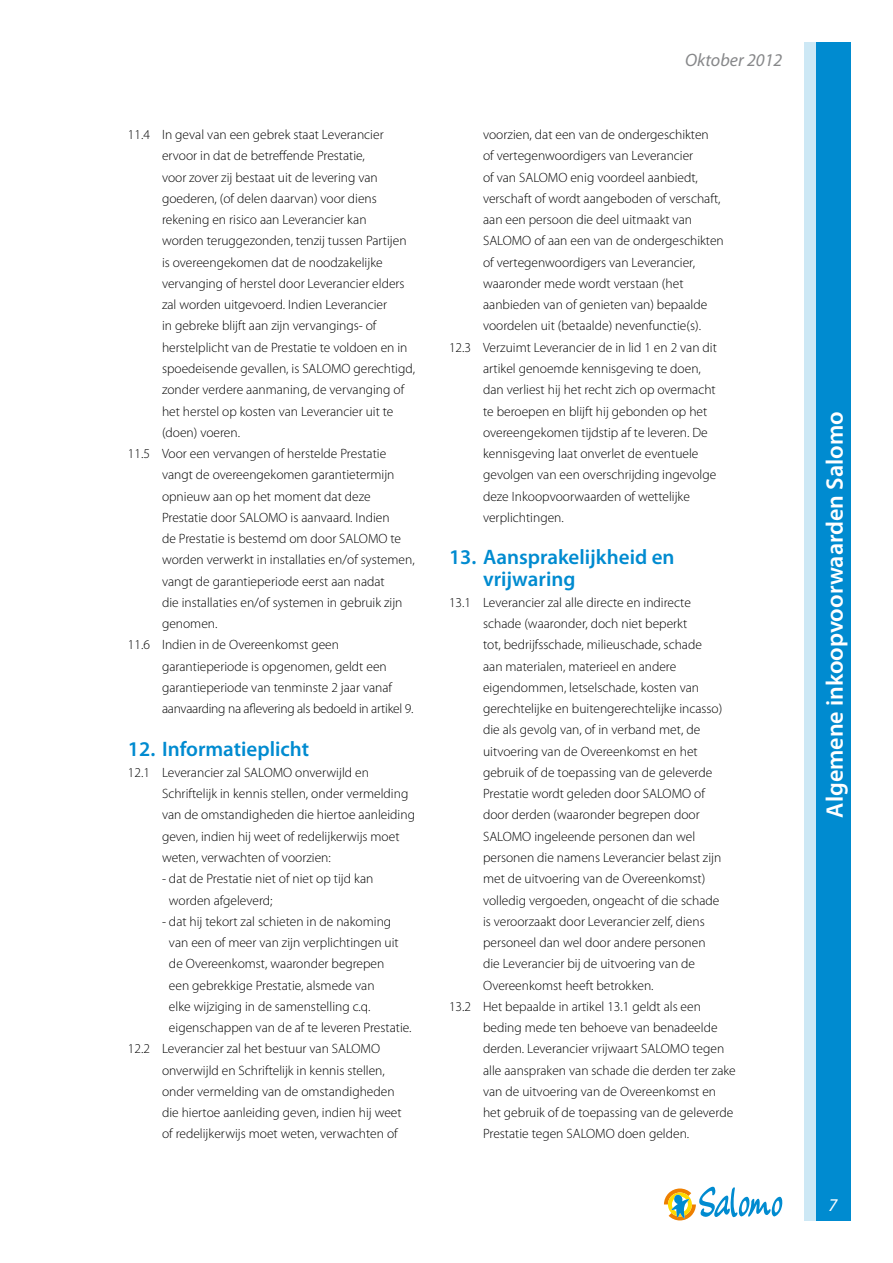
<style>
.page{position:relative;width:893px;height:1263px;background:#fff}
.page>*{position:absolute;margin:0;border:0;box-sizing:border-box;transform-origin:0 0}
.t1{font:600 24px "Myriad Pro";color:#fff}
.t2{font:600 21px/21.3px "Myriad Pro";color:#008bd0}
.t3{font:italic 18px "Myriad Pro";color:#87888a}
.t4{font:italic 18px "Myriad Pro";color:#fff}
.t5{font:300 13.5px/21.3px "Myriad Pro";color:#000}
.t6{font:300 13.5px "Myriad Pro";letter-spacing:-.02em;color:#000}
</style>
<div class="page">
<div style="left:816px;top:43px;width:34px;height:1143px;background:#008bd0"></div>
<div style="left:804px;top:43px;width:12px;height:1143px;background:#cde8f5"></div>
<div style="left:816px;top:1186px;width:34px;height:34px;background:#008bd0"></div>
<div style="left:804px;top:1186px;width:12px;height:34px;background:#cde8f5"></div>
<svg style="left:664px;top:1186px;width:118px;height:34px"></svg>
<p class="t5" style="left:128px;top:124px;width:257px">11.4 In geval van een gebrek staat Leverancier</p>
<p class="t5" style="left:162px;top:145px;width:204px">ervoor in dat de betreffende Prestatie,</p>
<p class="t5" style="left:162px;top:166px;width:217px">voor zover zij bestaat uit de levering van</p>
<p class="t5" style="left:162px;top:188px;width:216px">goederen, (of delen daarvan) voor diens</p>
<p class="t5" style="left:162px;top:209px;width:206px">rekening en risico aan Leverancier kan</p>
<p class="t5" style="left:162px;top:230px;width:246px">worden teruggezonden, tenzij tussen Partijen</p>
<p class="t5" style="left:162px;top:251px;width:222px">is overeengekomen dat de noodzakelijke</p>
<p class="t5" style="left:162px;top:273px;width:244px">vervanging of herstel door Leverancier elders</p>
<p class="t5" style="left:162px;top:294px;width:227px">zal worden uitgevoerd. Indien Leverancier</p>
<p class="t5" style="left:162px;top:315px;width:216px">in gebreke blijft aan zijn vervangings- of</p>
<p class="t5" style="left:162px;top:336px;width:247px">herstelplicht van de Prestatie te voldoen en in</p>
<p class="t5" style="left:162px;top:358px;width:254px">spoedeisende gevallen, is SALOMO gerechtigd,</p>
<p class="t5" style="left:162px;top:379px;width:244px">zonder verdere aanmaning, de vervanging of</p>
<p class="t5" style="left:162px;top:400px;width:233px">het herstel op kosten van Leverancier uit te</p>
<p class="t5" style="left:162px;top:421px;width:80px">(doen) voeren.</p>
<p class="t5" style="left:128px;top:443px;width:260px">11.5 Voor een vervangen of herstelde Prestatie</p>
<p class="t5" style="left:162px;top:464px;width:234px">vangt de overeengekomen garantietermijn</p>
<p class="t5" style="left:162px;top:485px;width:210px">opnieuw aan op het moment dat deze</p>
<p class="t5" style="left:162px;top:506px;width:229px">Prestatie door SALOMO is aanvaard. Indien</p>
<p class="t5" style="left:162px;top:528px;width:241px">de Prestatie is bestemd om door SALOMO te</p>
<p class="t5" style="left:162px;top:549px;width:254px">worden verwerkt in installaties en/of systemen,</p>
<p class="t5" style="left:162px;top:570px;width:224px">vangt de garantieperiode eerst aan nadat</p>
<p class="t5" style="left:162px;top:592px;width:242px">die installaties en/of systemen in gebruik zijn</p>
<p class="t5" style="left:162px;top:613px;width:57px">genomen.</p>
<p class="t5" style="left:128px;top:634px;width:213px">11.6 Indien in de Overeenkomst geen</p>
<p class="t5" style="left:162px;top:655px;width:226px">garantieperiode is opgenomen, geldt een</p>
<p class="t5" style="left:162px;top:677px;width:232px">garantieperiode van tenminste 2 jaar vanaf</p>
<p class="t6" style="left:162px;top:701px;width:253px">aanvaarding na aflevering als bedoeld in artikel 9.</p>
<h2 class="t2" style="left:128px;top:737px;width:183px">12. Informatieplicht</h2>
<p class="t5" style="left:162px;top:762px;width:254px;text-indent:-34px">12.1 Leverancier zal SALOMO onverwijld en Schriftelijk in kennis stellen, onder vermelding van de omstandigheden die hiertoe aanleiding geven, indien hij weet of redelijkerwijs moet weten, verwachten of voorzien:</p>
<p class="t5" style="left:169px;top:868px;width:206px;text-indent:-7px">- dat de Prestatie niet of niet op tijd kan worden afgeleverd;</p>
<p class="t5" style="left:162px;top:910px;width:231px">- dat hij tekort zal schieten in de nakoming</p>
<p class="t5" style="left:169px;top:932px;width:231px">van een of meer van zijn verplichtingen uit</p>
<p class="t5" style="left:169px;top:953px;width:217px">de Overeenkomst, waaronder begrepen</p>
<p class="t5" style="left:169px;top:974px;width:207px">een gebrekkige Prestatie, alsmede van</p>
<p class="t5" style="left:169px;top:995px;width:203px">elke wijziging in de samenstelling c.q.</p>
<p class="t5" style="left:169px;top:1017px;width:244px">eigenschappen van de af te leveren Prestatie.</p>
<p class="t5" style="left:128px;top:1038px;width:254px">12.2 Leverancier zal het bestuur van SALOMO</p>
<p class="t5" style="left:162px;top:1059px;width:224px">onverwijld en Schriftelijk in kennis stellen,</p>
<p class="t5" style="left:162px;top:1080px;width:234px">onder vermelding van de omstandigheden</p>
<p class="t5" style="left:162px;top:1102px;width:241px">die hiertoe aanleiding geven, indien hij weet</p>
<p class="t5" style="left:162px;top:1123px;width:237px">of redelijkerwijs moet weten, verwachten of</p>
<h3 class="t3" style="left:685px;top:49px;width:99px">Oktober 2012</h3>
<p class="t5" style="left:483px;top:124px;width:227px">voorzien, dat een van de ondergeschikten</p>
<p class="t5" style="left:483px;top:145px;width:212px">of vertegenwoordigers van Leverancier</p>
<p class="t5" style="left:483px;top:166px;width:216px">of van SALOMO enig voordeel aanbiedt,</p>
<p class="t5" style="left:483px;top:188px;width:239px">verschaft of wordt aangeboden of verschaft,</p>
<p class="t5" style="left:483px;top:209px;width:211px">aan een persoon die deel uitmaakt van</p>
<p class="t5" style="left:483px;top:230px;width:242px">SALOMO of aan een van de ondergeschikten</p>
<p class="t5" style="left:483px;top:251px;width:213px">of vertegenwoordigers van Leverancier,</p>
<p class="t5" style="left:483px;top:273px;width:202px">waaronder mede wordt verstaan (het</p>
<p class="t5" style="left:483px;top:294px;width:226px">aanbieden van of genieten van) bepaalde</p>
<p class="t5" style="left:483px;top:315px;width:219px">voordelen uit (betaalde) nevenfunctie(s).</p>
<p class="t5" style="left:449px;top:336px;width:269px">12.3 Verzuimt Leverancier de in lid 1 en 2 van dit</p>
<p class="t5" style="left:483px;top:358px;width:219px">artikel genoemde kennisgeving te doen,</p>
<p class="t5" style="left:483px;top:379px;width:234px">dan verliest hij het recht zich op overmacht</p>
<p class="t5" style="left:483px;top:400px;width:226px">te beroepen en blijft hij gebonden op het</p>
<p class="t5" style="left:483px;top:421px;width:226px">overeengekomen tijdstip af te leveren. De</p>
<p class="t5" style="left:483px;top:443px;width:217px">kennisgeving laat onverlet de eventuele</p>
<p class="t5" style="left:483px;top:464px;width:235px">gevolgen van een overschrijding ingevolge</p>
<p class="t5" style="left:483px;top:485px;width:208px">deze Inkoopvoorwaarden of wettelijke</p>
<p class="t5" style="left:483px;top:507px;width:82px">verplichtingen.</p>
<h2 class="t2" style="left:483px;top:546px;width:193px;text-indent:-34px">13. Aansprakelijkheid en vrijwaring</h2>
<p class="t5" style="left:449px;top:591px;width:243px">13.1 Leverancier zal alle directe en indirecte</p>
<p class="t5" style="left:483px;top:613px;width:206px">schade (waaronder, doch niet beperkt</p>
<p class="t5" style="left:483px;top:634px;width:220px">tot, bedrijfsschade, milieuschade, schade</p>
<p class="t5" style="left:483px;top:655px;width:195px">aan materialen, materieel en andere</p>
<p class="t5" style="left:483px;top:677px;width:218px">eigendommen, letselschade, kosten van</p>
<p class="t5" style="left:483px;top:698px;width:241px">gerechtelijke en buitengerechtelijke incasso)</p>
<p class="t5" style="left:483px;top:719px;width:219px">die als gevolg van, of in verband met, de</p>
<p class="t5" style="left:483px;top:740px;width:216px">uitvoering van de Overeenkomst en het</p>
<p class="t5" style="left:483px;top:762px;width:231px">gebruik of de toepassing van de geleverde</p>
<p class="t5" style="left:483px;top:783px;width:223px">Prestatie wordt geleden door SALOMO of</p>
<p class="t5" style="left:483px;top:804px;width:218px">door derden (waaronder begrepen door</p>
<p class="t5" style="left:483px;top:825px;width:214px">SALOMO ingeleende personen dan wel</p>
<p class="t5" style="left:483px;top:847px;width:240px">personen die namens Leverancier belast zijn</p>
<p class="t5" style="left:483px;top:868px;width:224px">met de uitvoering van de Overeenkomst)</p>
<p class="t5" style="left:483px;top:889px;width:238px">volledig vergoeden, ongeacht of die schade</p>
<p class="t5" style="left:483px;top:910px;width:223px">is veroorzaakt door Leverancier zelf, diens</p>
<p class="t5" style="left:483px;top:932px;width:224px">personeel dan wel door andere personen</p>
<p class="t5" style="left:483px;top:953px;width:214px">die Leverancier bij de uitvoering van de</p>
<p class="t5" style="left:483px;top:974px;width:172px">Overeenkomst heeft betrokken.</p>
<p class="t5" style="left:449px;top:995px;width:253px">13.2 Het bepaalde in artikel 13.1 geldt als een</p>
<p class="t5" style="left:483px;top:1017px;width:236px">beding mede ten behoeve van benadeelde</p>
<p class="t5" style="left:483px;top:1038px;width:243px">derden. Leverancier vrijwaart SALOMO tegen</p>
<p class="t5" style="left:483px;top:1059px;width:254px">alle aanspraken van schade die derden ter zake</p>
<p class="t5" style="left:483px;top:1081px;width:235px">van de uitvoering van de Overeenkomst en</p>
<p class="t5" style="left:483px;top:1102px;width:252px">het gebruik of de toepassing van de geleverde</p>
<p class="t5" style="left:483px;top:1123px;width:208px">Prestatie tegen SALOMO doen gelden.</p>
<h1 class="t1" style="left:819px;top:817px;width:408px;rotate:-90deg">Algemene inkoopvoorwaarden Salomo</h1>
<h3 class="t4" style="left:828px;top:1193px;width:10px">7</h3>
</div>
